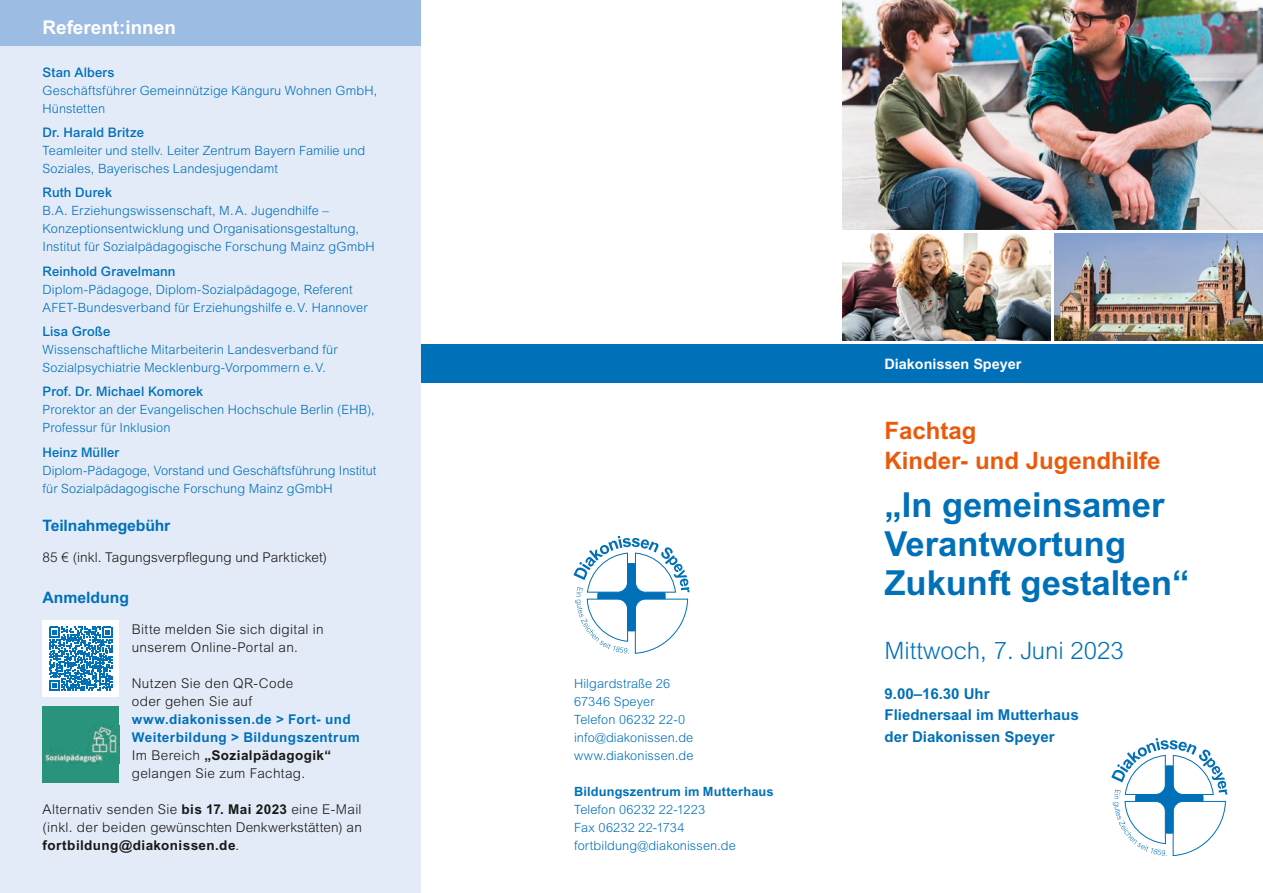
<style>
.page{position:relative;width:1263px;height:893px;background:#fff}
.page>*{position:absolute;margin:0;border:0;box-sizing:border-box;transform-origin:0 0}
.t1{font:700 34.5px/39px "Arial MT Std";color:#0070b8}
.t2{font:700 24px/30px "Arial MT Std";color:#ea5a0c}
.t3{font:300 24px "Arial MT Std";color:#0070b8}
.t4{font:700 18.9px "Arial MT Std";color:#fff}
.t5{font:700 15.75px "Arial MT Std";letter-spacing:-.01em;color:#0070b8}
.t6{font:700 15px/21.5px "Arial MT Std";color:#0070b8}
.t7{font:700 14.4px "Arial MT Std";color:#fff}
.t8{font:300 13.5px/18px "Arial MT Std";letter-spacing:.025em;color:#181816}
.t9{font:700 13.5px/18px "Arial MT Std";letter-spacing:.03em;color:#0070b8}
.t10{font:300 13.5px "Arial MT Std";letter-spacing:.005em;color:#181816}
.t11{font:500 13.2px "Arial MT Pro";letter-spacing:.01em;color:#0070b8}
.t12{font:300 12.75px/18px "Arial MT Std";letter-spacing:.01em;color:#0070b8}
.t13{font:700 12.75px "Arial MT Std";letter-spacing:.015em;color:#0070b8}
.s1{font-weight:300;color:#181816}
.s2{color:#181816}
.s3{font-weight:700}
</style>
<div class="page">
<div style="left:421px;top:344px;width:842px;height:39px;background:#0070b8"></div>
<div style="left:0;top:0;width:421px;height:47px;background:#9cbce4"></div>
<div style="left:0;top:47px;width:421px;height:846px;background:#e3ebf8"></div>
<img style="left:842px;top:0;width:421px;height:230px">
<img style="left:842px;top:234px;width:208px;height:106px">
<img style="left:1054px;top:234px;width:209px;height:106px">
<svg style="left:573px;top:536px;width:116px;height:118px"></svg>
<div style="left:43px;top:620px;width:76px;height:77px;background:#fff"></div>
<svg style="left:49px;top:627px;width:64px;height:64px"></svg>
<div style="left:43px;top:706px;width:76px;height:77px;background:#29947b"></div>
<img style="left:43px;top:726px;width:76px;height:38px">
<svg style="left:1111px;top:738px;width:116px;height:118px"></svg>
<h3 class="t4" style="left:43px;top:16px;width:135px">Referent:innen</h3>
<p class="t11" style="left:43px;top:64px;width:74px">Stan Albers</p>
<p class="t12" style="left:43px;top:81px;width:336px">Geschäftsführer Gemeinnützige Känguru Wohnen GmbH,<br>Hünstetten</p>
<p class="t11" style="left:43px;top:125px;width:103px">Dr. Harald Britze</p>
<p class="t12" style="left:43px;top:141px;width:324px">Teamleiter und stellv. Leiter Zentrum Bayern Familie und<br>Soziales, Bayerisches Landesjugendamt</p>
<p class="t11" style="left:43px;top:185px;width:71px">Ruth Durek</p>
<p class="t12" style="left:43px;top:202px;width:334px">B.A. Erziehungswissenschaft, M.A. Jugendhilfe –<br>Konzeptionsentwicklung und Organisationsgestaltung,<br>Institut für Sozialpädagogische Forschung Mainz gGmbH</p>
<p class="t11" style="left:43px;top:263px;width:135px">Reinhold Gravelmann</p>
<p class="t12" style="left:43px;top:280px;width:327px">Diplom-Pädagoge, Diplom-Sozialpädagoge, Referent<br>AFET-Bundesverband für Erziehungshilfe e.V. Hannover</p>
<p class="t11" style="left:43px;top:324px;width:69px">Lisa Große</p>
<p class="t12" style="left:43px;top:341px;width:297px">Wissenschaftliche Mitarbeiterin Landesverband für<br>Sozialpsychiatrie Mecklenburg-Vorpommern e.V.</p>
<p class="t11" style="left:43px;top:384px;width:162px">Prof. Dr. Michael Komorek</p>
<p class="t12" style="left:43px;top:401px;width:333px">Prorektor an der Evangelischen Hochschule Berlin (EHB),<br>Professur für Inklusion</p>
<p class="t11" style="left:43px;top:444px;width:78px">Heinz Müller</p>
<p class="t12" style="left:43px;top:461px;width:335px">Diplom-Pädagoge, Vorstand und Geschäftsführung Institut für Sozialpädagogische Forschung Mainz gGmbH</p>
<p class="t5" style="left:43px;top:516px;width:129px">Teilnahmegebühr</p>
<p class="t10" style="left:43px;top:550px;width:286px">85 € (inkl. Tagungsverpflegung und Parkticket)</p>
<p class="t5" style="left:43px;top:588px;width:88px">Anmeldung</p>
<p class="t8" style="left:132px;top:621px;width:193px">Bitte melden Sie sich digital in unserem Online-Portal an.</p>
<p class="t8" style="left:132px;top:675px;width:163px">Nutzen Sie den QR-Code oder gehen Sie auf</p>
<p class="t9" style="left:132px;top:710px;width:229px">www.diakonissen.de &gt; Fort- und<br>Weiterbildung &gt; Bildungszentrum<br><span class="s1">Im Bereich</span> <span class="s2">„Sozialpädagogik“ </span><span class="s1">gelangen Sie zum Fachtag.</span></p>
<p class="t8" style="left:43px;top:801px;width:321px;text-align:justify">Alternativ senden Sie <span class="s3">bis 17. Mai 2023</span> eine E-Mail (inkl. der beiden gewünschten Denkwerkstätten) an <span class="s3">fortbildung@diakonissen.de</span>.</p>
<p class="t12" style="left:574px;top:675px;width:121px">Hilgardstraße 26<br>67346 Speyer<br>Telefon 06232 22-0 info@diakonissen.de www.diakonissen.de</p>
<p class="t13" style="left:574px;top:784px;width:201px">Bildungszentrum im Mutterhaus</p>
<p class="t12" style="left:574px;top:801px;width:163px">Telefon 06232 22-1223<br>Fax 06232 22-1734 fortbildung@diakonissen.de</p>
<p class="t7" style="left:884px;top:355px;width:138px">Diakonissen Speyer</p>
<h2 class="t2" style="left:884px;top:416px;width:278px">Fachtag<br>Kinder- und Jugendhilfe</h2>
<h1 class="t1" style="left:884px;top:485px;width:306px">„In gemeinsamer<br>Verantwortung<br>Zukunft gestalten“</h1>
<h2 class="t3" style="left:884px;top:637px;width:241px">Mittwoch, 7. Juni 2023</h2>
<p class="t6" style="left:884px;top:683px;width:196px">9.00–16.30 Uhr<br>Fliednersaal im Mutterhaus der Diakonissen Speyer</p>
</div>
